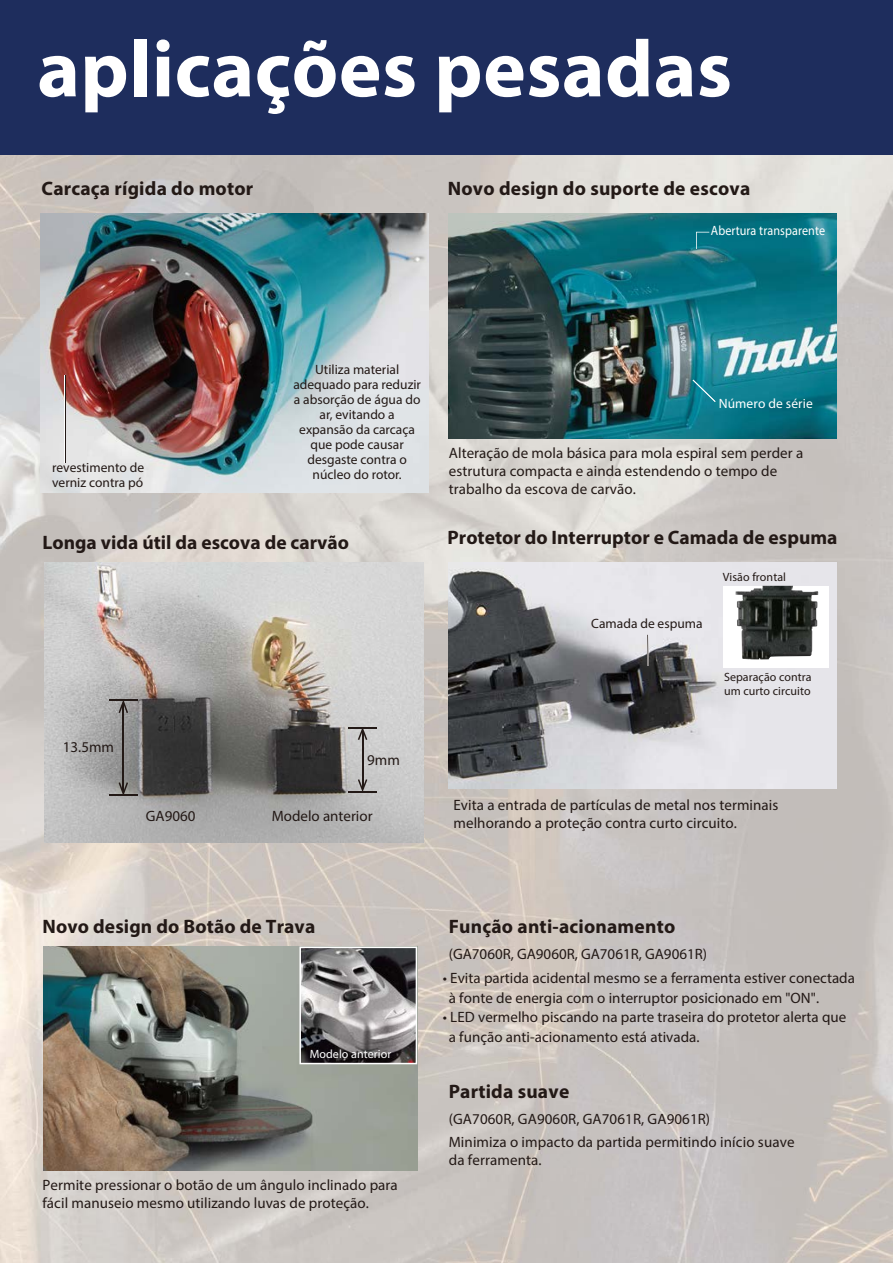
<style>
.page{position:relative;width:893px;height:1263px;background:#fff}
.page>*{position:absolute;margin:0;border:0;box-sizing:border-box;transform-origin:0 0}
.t1{font:700 81px "Myriad Pro";letter-spacing:.005em;color:#fff}
.t2{font:700 19.5px "Myriad Pro";letter-spacing:.005em;color:#231916}
.t3{font:15px/18px "Myriad Pro";letter-spacing:.005em;color:#231916}
.t4{font:13.5px/15px "Myriad Pro";color:#231916}
.t5{font:13.5px "Myriad Pro";letter-spacing:.005em;color:#fff;scale:.9 1}
.t6{font:13.5px "Myriad Pro";letter-spacing:.005em;color:#fff}
.t7{font:12px/14.4px "Myriad Pro";letter-spacing:.005em;color:#231916}
.t8{font:12px "Myriad Pro";letter-spacing:.005em;color:#fff}
</style>
<div class="page">
<img style="left:0;top:155px;width:893px;height:1108px">
<div style="left:0;top:0;width:893px;height:155px;background:#1e2d5d"></div>
<img style="left:41px;top:213px;width:387px;height:280px">
<img style="left:44px;top:563px;width:379px;height:279px">
<img style="left:449px;top:213px;width:387px;height:226px">
<img style="left:449px;top:563px;width:387px;height:225px">
<svg style="left:696px;top:232px;width:13px;height:17px"></svg>
<hr style="left:64px;top:375px;width:2px;height:87px;background:#fff">
<hr style="left:65px;top:375px;width:1px;height:87px;background:#231916">
<svg style="left:693px;top:380px;width:22px;height:22px"></svg>
<hr style="left:647px;top:635px;width:2px;height:31px;background:#fff">
<hr style="left:647px;top:635px;width:1px;height:31px;background:#231916">
<img style="left:43px;top:947px;width:374px;height:223px">
<svg style="left:299px;top:946px;width:118px;height:118px"></svg>
<div style="left:723px;top:586px;width:106px;height:81px;background:#fff"></div>
<img style="left:735px;top:586px;width:83px;height:73px">
<hr style="left:123px;top:704px;width:1px;height:88px;background:#231916">
<svg style="left:109px;top:699px;width:28px;height:14px"></svg>
<svg style="left:109px;top:782px;width:28px;height:14px"></svg>
<hr style="left:349px;top:727px;width:28px;height:2px;background:#231916">
<hr style="left:349px;top:791px;width:28px;height:2px;background:#231916">
<hr style="left:362px;top:731px;width:1px;height:57px;background:#231916">
<svg style="left:358px;top:729px;width:9px;height:11px"></svg>
<svg style="left:358px;top:779px;width:9px;height:12px"></svg>
<h1 class="t1" style="left:37px;top:16px;width:696px">aplicações pesadas</h1>
<h2 class="t2" style="left:42px;top:176px;width:213px">Carcaça rígida do motor</h2>
<h2 class="t2" style="left:448px;top:176px;width:304px">Novo design do suporte de escova</h2>
<p class="t4" style="left:52px;top:460px;width:94px">revestimento de verniz contra pó</p>
<p class="t5" style="left:711px;top:222px;width:129px">Abertura transparente</p>
<p class="t4" style="left:293px;top:361px;width:129px;text-align:center">Utiliza material adequado para reduzir a absorção de água do ar, evitando a expansão da carcaça que pode causar desgaste contra o núcleo do rotor.</p>
<p class="t6" style="left:719px;top:395px;width:96px">Número de série</p>
<p class="t3" style="left:449px;top:444px;width:356px">Alteração de mola básica para mola espiral sem perder a estrutura compacta e ainda estendendo o tempo de trabalho da escova de carvão.</p>
<h2 class="t2" style="left:43px;top:529px;width:308px">Longa vida útil da escova de carvão</h2>
<h2 class="t2" style="left:448px;top:524px;width:391px">Protetor do Interruptor e Camada de espuma</h2>
<p class="t3" style="left:63px;top:738px;width:53px">13.5mm</p>
<p class="t3" style="left:146px;top:807px;width:51px">GA9060</p>
<p class="t3" style="left:367px;top:750px;width:34px">9mm</p>
<p class="t3" style="left:272px;top:807px;width:102px">Modelo anterior</p>
<h2 class="t2" style="left:43px;top:914px;width:274px">Novo design do Botão de Trava</h2>
<p class="t8" style="left:310px;top:1046px;width:83px">Modelo anterior</p>
<p class="t3" style="left:43px;top:1176px;width:357px">Permite pressionar o botão de um ângulo inclinado para fácil manuseio mesmo utilizando luvas de proteção.</p>
<p class="t4" style="left:591px;top:616px;width:113px">Camada de espuma</p>
<p class="t7" style="left:723px;top:570px;width:65px">Visão frontal</p>
<p class="t7" style="left:724px;top:669px;width:89px">Separação contra um curto circuito</p>
<p class="t3" style="left:453px;top:795px;width:326px">Evita a entrada de partículas de metal nos terminais melhorando a proteção contra curto circuito.</p>
<h2 class="t2" style="left:449px;top:914px;width:228px">Função anti-acionamento</h2>
<p class="t3" style="left:449px;top:945px;width:260px">(GA7060R, GA9060R, GA7061R, GA9061R)</p>
<p class="t3" style="left:449px;top:968px;width:408px;line-height:19.5px;text-indent:-6px">• Evita partida acidental mesmo se a ferramenta estiver conectada à fonte de energia com o interruptor posicionado em "ON".</p>
<p class="t3" style="left:449px;top:1007px;width:399px;line-height:19.5px;text-indent:-6px">• LED vermelho piscando na parte traseira do protetor alerta que a função anti-acionamento está ativada.</p>
<h2 class="t2" style="left:449px;top:1079px;width:122px">Partida suave</h2>
<p class="t3" style="left:449px;top:1107px;width:347px;line-height:22.8px">(GA7060R, GA9060R, GA7061R, GA9061R)<br>Minimiza o impacto da partida permitindo início suave</p>
<p class="t3" style="left:449px;top:1151px;width:94px">da ferramenta.</p>
</div>
